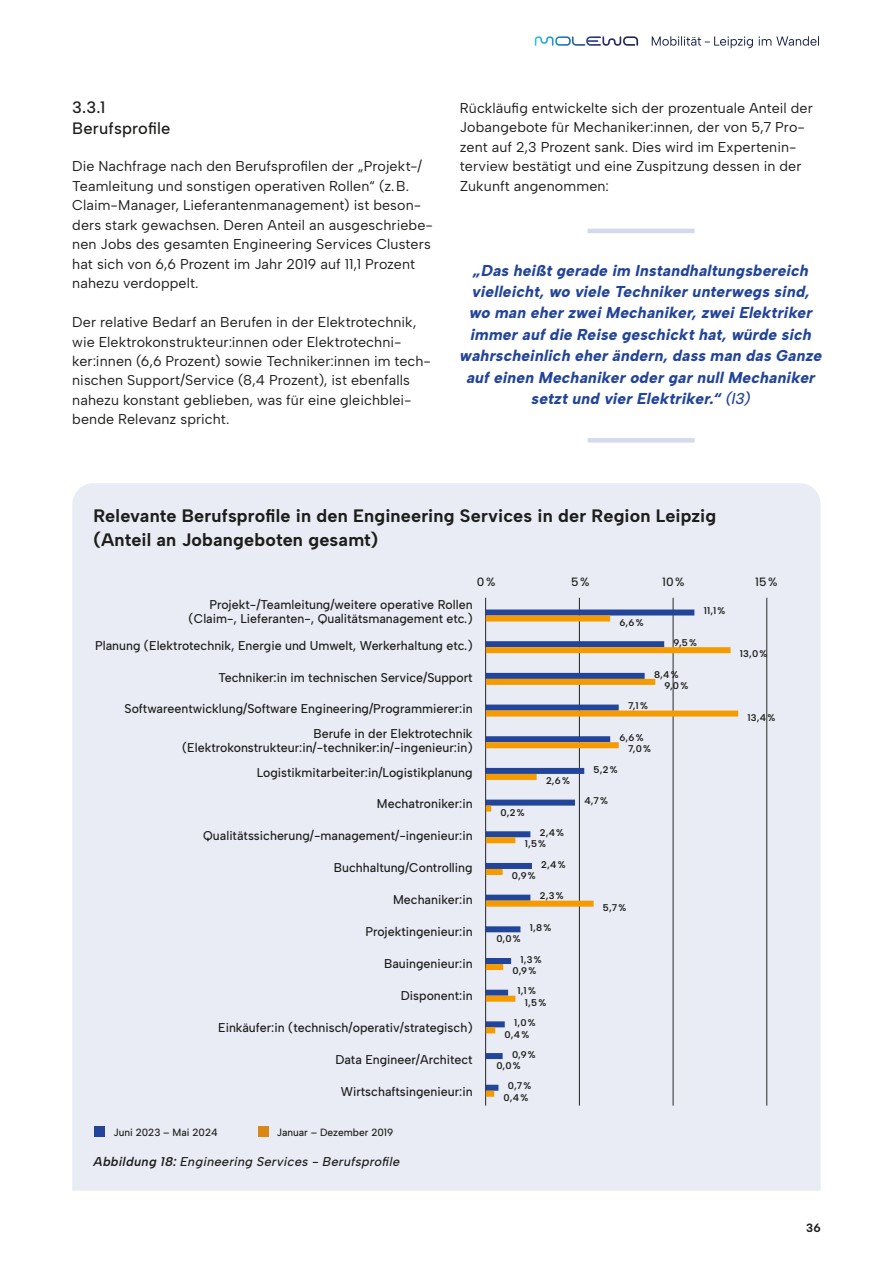
<style>
.page{position:relative;width:893px;height:1263px;background:#fff}
.page>*{position:absolute;margin:0;border:0;box-sizing:border-box;transform-origin:0 0}
.t1{font:700 18px/24px "Albert Sans";letter-spacing:.01em;color:#1d1d1b}
.t2{font:500 16.5px/21px "Albert Sans";letter-spacing:.01em;color:#1d1d1b}
.t3{font:italic 800 15.75px/21.5px "Albert Sans";letter-spacing:.015em;color:#249;text-align:center}
.t4{font:14.25px/19.5px "Albert Sans";letter-spacing:.01em;color:#1d1d1b}
.t5{font:500 12.75px/24.9px "Albert Sans";color:#1d1d1b;text-align:right}
.t6{font:italic 500 12.75px "Albert Sans";letter-spacing:.02em;color:#1d1d1b}
.t7{font:500 12px "Albert Sans";color:#1d1d1b}
.t8{font:700 12px "Albert Sans";color:#1d1d1b}
.t9{font:500 10.5px "Albert Sans";color:#1d1d1b}
.t10{font:600 9.75px/20.2px "Albert Sans";color:#1d1d1b}
.s1{font-weight:500}
.s2{font-weight:600}
</style>
<div class="page">
<svg style="left:652px;top:36px;width:167px;height:12px"></svg>
<svg style="left:535px;top:36px;width:103px;height:10px"></svg>
<hr style="left:587px;top:229px;width:107px;height:4px;background:#d3daeb">
<div style="left:587px;top:438px;width:107px;height:5px;background:#d3daeb"></div>
<div style="left:72px;top:483px;width:749px;height:708px;background:#e9ecf5"></div>
<div style="left:94px;top:1126px;width:11px;height:11px;background:#249"></div>
<div style="left:258px;top:1126px;width:10px;height:11px;background:#d98715"></div>
<div style="left:472px;top:585px;width:27px;height:522px;background:#1d1d1b;opacity:.85"></div>
<div style="left:566px;top:585px;width:28px;height:522px;background:#1d1d1b;opacity:.85"></div>
<div style="left:661px;top:585px;width:27px;height:522px;background:#1d1d1b;opacity:.85"></div>
<div style="left:754px;top:585px;width:27px;height:522px;background:#1d1d1b;opacity:.85"></div>
<div style="left:486px;top:609px;width:208px;height:6px;background:#249"></div>
<div style="left:486px;top:641px;width:178px;height:6px;background:#249"></div>
<div style="left:486px;top:673px;width:159px;height:6px;background:#249"></div>
<div style="left:486px;top:704px;width:133px;height:6px;background:#249"></div>
<div style="left:486px;top:736px;width:124px;height:6px;background:#249"></div>
<div style="left:486px;top:768px;width:98px;height:6px;background:#249"></div>
<div style="left:486px;top:800px;width:89px;height:6px;background:#249"></div>
<div style="left:486px;top:831px;width:44px;height:6px;background:#249"></div>
<div style="left:486px;top:863px;width:46px;height:6px;background:#249"></div>
<div style="left:486px;top:895px;width:44px;height:6px;background:#249"></div>
<div style="left:486px;top:926px;width:34px;height:6px;background:#249"></div>
<div style="left:486px;top:958px;width:25px;height:6px;background:#249"></div>
<div style="left:486px;top:990px;width:22px;height:6px;background:#249"></div>
<div style="left:486px;top:1021px;width:19px;height:6px;background:#249"></div>
<div style="left:486px;top:1053px;width:17px;height:6px;background:#249"></div>
<div style="left:486px;top:1085px;width:12px;height:6px;background:#249"></div>
<div style="left:486px;top:615px;width:124px;height:6px;background:#f59b00"></div>
<div style="left:486px;top:647px;width:244px;height:6px;background:#f59b00"></div>
<div style="left:486px;top:679px;width:169px;height:6px;background:#f59b00"></div>
<div style="left:486px;top:710px;width:252px;height:6px;background:#f59b00"></div>
<div style="left:486px;top:742px;width:133px;height:6px;background:#f59b00"></div>
<div style="left:486px;top:774px;width:51px;height:6px;background:#f59b00"></div>
<svg style="left:486px;top:806px;width:5px;height:6px"></svg>
<div style="left:486px;top:837px;width:29px;height:6px;background:#f59b00"></div>
<div style="left:486px;top:869px;width:17px;height:6px;background:#f59b00"></div>
<div style="left:486px;top:901px;width:108px;height:6px;background:#f59b00"></div>
<div style="left:471px;top:936px;width:8px;height:6px;background:#e9ecf5"></div>
<div style="left:471px;top:1067px;width:8px;height:6px;background:#e9ecf5"></div>
<div style="left:486px;top:964px;width:17px;height:6px;background:#f59b00"></div>
<div style="left:486px;top:996px;width:29px;height:6px;background:#f59b00"></div>
<div style="left:486px;top:1027px;width:9px;height:6px;background:#f59b00"></div>
<div style="left:486px;top:1091px;width:8px;height:6px;background:#f59b00"></div>
<p class="t2" style="left:72px;top:96px;width:100px">3.3.1<br>Berufsprofile</p>
<p class="t4" style="left:72px;top:156px;width:362px">Die Nachfrage nach den Berufsprofilen der „Projekt-/ Teamleitung und sonstigen operativen Rollen“ (z.B.<br>Claim-Manager, Lieferantenmanagement) ist beson&shy;ders stark gewachsen. Deren Anteil an ausgeschriebe&shy;nen Jobs des gesamten Engineering Services Clusters hat sich von 6,6 Prozent im Jahr 2019 auf 11,1 Prozent nahezu verdoppelt.</p>
<p class="t4" style="left:72px;top:312px;width:360px">Der relative Bedarf an Berufen in der Elektrotechnik, wie Elektrokonstrukteur:innen oder Elektrotechni&shy;ker:innen (6,6 Prozent) sowie Techniker:innen im tech&shy;nischen Support/Service (8,4 Prozent), ist ebenfalls nahezu konstant geblieben, was für eine gleichblei&shy;bende Relevanz spricht.</p>
<p class="t4" style="left:460px;top:98px;width:354px">Rückläufig entwickelte sich der prozentuale Anteil der Jobangebote für Mechaniker:innen, der von 5,7 Pro&shy;zent auf 2,3 Prozent sank. Dies wird im Expertenin&shy;terview bestätigt und eine Zuspitzung dessen in der Zukunft angenommen:</p>
<p class="t3" style="left:460px;top:259px;width:364px">„Das heißt gerade im Instandhaltungsbereich vielleicht, wo viele Techniker unterwegs sind, wo man eher zwei Mechaniker, zwei Elektriker immer auf die Reise geschickt hat, würde sich wahrscheinlich eher ändern, dass man das Ganze auf einen Mechaniker oder gar null Mechaniker setzt und vier Elektriker.“ <span class="s1">(I3)</span></p>
<p class="t1" style="left:94px;top:503px;width:624px">Relevante Berufsprofile in den Engineering Services in der Region Leipzig (Anteil an Jobangeboten gesamt)</p>
<p class="t7" style="left:477px;top:574px;width:20px">0%</p>
<p class="t7" style="left:571px;top:574px;width:20px">5%</p>
<p class="t7" style="left:662px;top:574px;width:24px">10%</p>
<p class="t7" style="left:755px;top:574px;width:24px">15%</p>
<p class="t5" style="left:189px;top:598px;width:285px;line-height:14.2px">Projekt-/Teamleitung/weitere operative Rollen (Claim-, Lieferanten-, Qualitätsmanagement etc.)</p>
<p class="t5" style="left:95px;top:634px;width:379px">Planung (Elektrotechnik, Energie und Umwelt, Werkerhaltung etc.)</p>
<p class="t5" style="left:218px;top:665px;width:256px">Techniker:in im technischen Service/Support</p>
<p class="t5" style="left:125px;top:696px;width:350px">Softwareentwicklung/Software Engineering/Programmierer:in<br>Berufe in der Elektrotechnik</p>
<p class="t5" style="left:182px;top:735px;width:292px">(Elektrokonstrukteur:in/-techniker:in/-ingenieur:in)<br>Logistikmitarbeiter:in/Logistikplanung</p>
<p class="t5" style="left:377px;top:791px;width:97px">Mechatroniker:in</p>
<p class="t5" style="left:203px;top:823px;width:271px">Qualitätssicherung/-management/-ingenieur:in</p>
<p class="t5" style="left:334px;top:855px;width:140px">Buchhaltung/Controlling</p>
<p class="t5" style="left:393px;top:887px;width:81px">Mechaniker:in</p>
<p class="t5" style="left:366px;top:919px;width:109px">Projektingenieur:in</p>
<p class="t5" style="left:384px;top:951px;width:90px">Bauingenieur:in</p>
<p class="t5" style="left:401px;top:983px;width:73px">Disponent:in</p>
<p class="t5" style="left:218px;top:1015px;width:256px">Einkäufer:in (technisch/operativ/strategisch)</p>
<p class="t5" style="left:335px;top:1047px;width:139px">Data Engineer/Architect</p>
<p class="t5" style="left:341px;top:1079px;width:133px">Wirtschaftsingenieur:in</p>
<p class="t9" style="left:113px;top:1126px;width:106px">Juni 2023 – Mai 2024</p>
<p class="t9" style="left:277px;top:1126px;width:118px">Januar – Dezember 2019</p>
<p class="t6" style="left:94px;top:1154px;width:308px"><span class="s2">Abbildung 18:</span> Engineering Services - Berufsprofile</p>
<p class="t10" style="left:501px;top:802px;width:26px">0,2%</p>
<p class="t10" style="left:546px;top:770px;width:25px">2,6%</p>
<p class="t10" style="left:525px;top:827px;width:41px;line-height:11.4px;text-indent:15px">2,4%<br>1,5%</p>
<p class="t10" style="left:541px;top:854px;width:26px">2,4%</p>
<p class="t10" style="left:512px;top:866px;width:25px">0,9%</p>
<p class="t10" style="left:540px;top:886px;width:25px">2,3%</p>
<p class="t10" style="left:530px;top:917px;width:23px">1,8%</p>
<p class="t10" style="left:520px;top:929px;width:23px;text-indent:-24px">0,0%<br>1,3%</p>
<p class="t10" style="left:512px;top:961px;width:25px;text-align:center">0,9%<br>1,1%</p>
<p class="t10" style="left:514px;top:992px;width:34px;text-indent:11px">1,5%<br>1,0%</p>
<p class="t10" style="left:512px;top:1024px;width:25px;text-indent:-7px">0,4%<br>0,9%</p>
<p class="t10" style="left:508px;top:1056px;width:25px;text-indent:-11px">0,0%<br>0,7%</p>
<p class="t10" style="left:504px;top:1087px;width:26px">0,4%</p>
<p class="t10" style="left:620px;top:612px;width:26px">6,6%</p>
<p class="t10" style="left:704px;top:601px;width:23px">11,1%</p>
<p class="t10" style="left:674px;top:632px;width:25px">9,5%</p>
<p class="t10" style="left:665px;top:668px;width:25px;line-height:11.4px;text-indent:-11px">8,4%<br>9,0%</p>
<p class="t10" style="left:628px;top:696px;width:21px">7,1%</p>
<p class="t10" style="left:628px;top:732px;width:24px;line-height:11.4px;text-indent:-9px">6,6%<br>7,0%</p>
<p class="t10" style="left:594px;top:759px;width:26px">5,2%</p>
<p class="t10" style="left:584px;top:791px;width:25px">4,7%</p>
<p class="t10" style="left:603px;top:897px;width:25px">5,7%</p>
<p class="t10" style="left:740px;top:644px;width:29px">13,0%</p>
<p class="t10" style="left:748px;top:707px;width:29px">13,4%</p>
<p class="t8" style="left:806px;top:1220px;width:16px">36</p>
</div>
